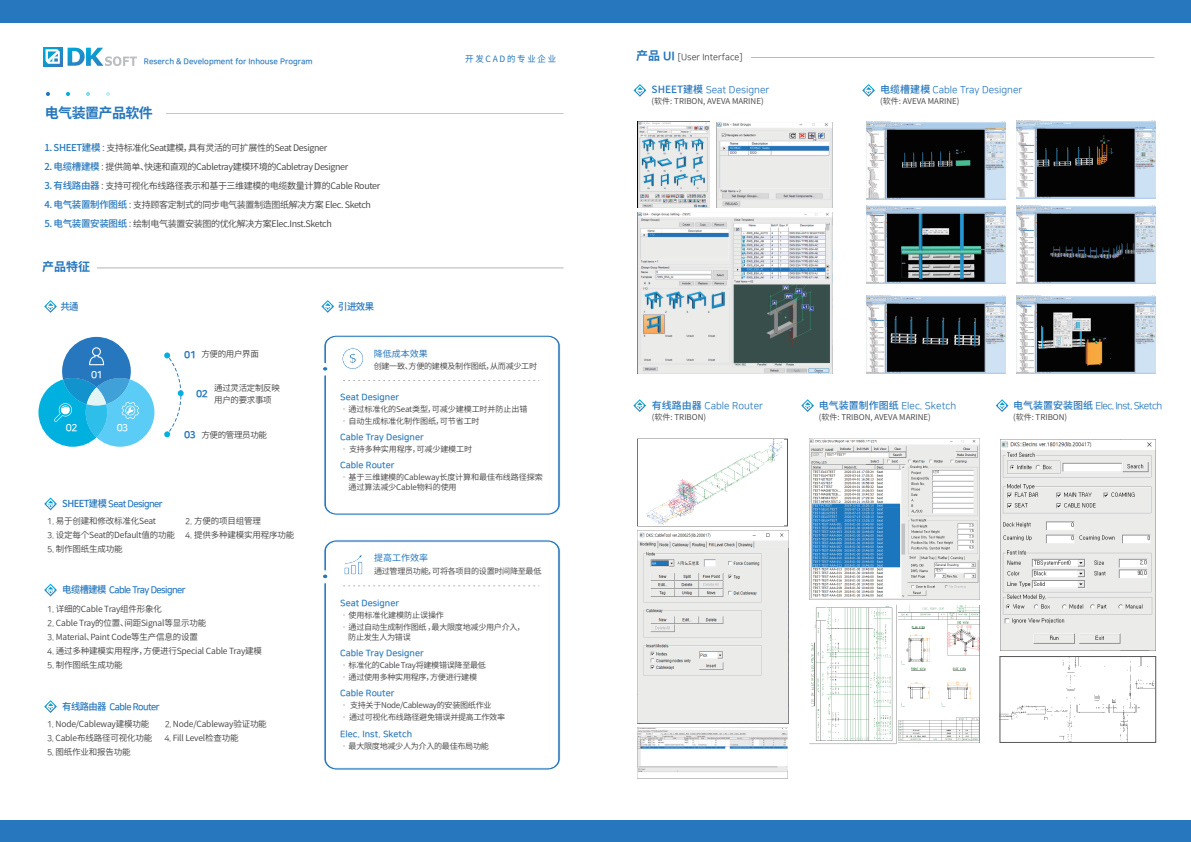
<style>
.page{position:relative;width:1191px;height:842px;background:#fff}
.page>*{position:absolute;margin:0;border:0;box-sizing:border-box;transform-origin:0 0}
.t1{font:700 14px "Noto Sans CJ Kkr";letter-spacing:-.04em;color:#2677bd}
.t2{font:700 12px "Noto Sans CJ Kkr";color:#2677bd}
.t3{font:10px "Nanum Square R";color:#2677bd}
.t4{font:10px "Nanum Square R";letter-spacing:-.06em;color:#2677bd}
.t5{font:10px "Nanum Square B";color:#fff}
.t6{font:10px "Nanum Square EB";color:#2677bd}
.t7{font:9.7px "Nanum Square B";letter-spacing:-.06em;color:#2677bd;scale:.96 1}
.t8{font:500 9.7px "Noto Sans CJ Kkr";letter-spacing:-.06em;color:#2677bd}
.t9{font:600 9px "Noto Sans CJ Kkr";letter-spacing:-.04em;color:#3e3e3f}
.t10{font:9px "Nanum Square B";color:#2677bd}
.t11{font:9px "Nanum Square R";color:#3e3e3f}
.t12{font:9px "Noto Sans CJ Kkr";color:#2677bd}
.t13{font:8.7px "Noto Sans CJ Kkr";letter-spacing:.2em;color:#2677bd}
.t14{font:600 8.5px "Noto Sans CJ Kkr";letter-spacing:-.02em;color:#3e3e3f}
.t15{font:600 8.5px/11.8px "Noto Sans CJ Kkr";letter-spacing:-.04em;color:#3e3e3f}
.t16{font:600 8px/12px "Noto Sans CJ Kkr";letter-spacing:-.03em;color:#3e3e3f}
.t17{font:600 8px "Noto Sans CJ Kkr";color:#3e3e3f}
.t18{font:8px "Nanum Square B";color:#2677bd}
.s1{font-weight:500;font-size:9.5px;color:#2677bd}
.s2{font-family:"Nanum Square R";font-weight:400}
.s3{font-family:"Noto Sans CJ Kkr";font-weight:500}
.s4{font-family:"Adobe Myungjo Std";font-weight:500}
.s5{font-family:"Noto Sans CJ Kkr";font-weight:700;font-size:12px;color:#2677bd}
.s6{font-family:"Nanum Square EB";font-size:12px;color:#2677bd}
</style>
<div class="page">
<svg style="left:46px;top:92px;width:4px;height:4px"></svg>
<svg style="left:66px;top:92px;width:4px;height:4px"></svg>
<svg style="left:86px;top:92px;width:4px;height:4px"></svg>
<svg style="left:106px;top:92px;width:4px;height:4px"></svg>
<div style="left:0;top:820px;width:1191px;height:22px;background:#2677bd"></div>
<hr style="left:97px;top:268px;width:466px;height:1px;background:#808285">
<hr style="left:166px;top:113px;width:397px;height:1px;background:#808285">
<svg style="left:633px;top:399px;width:13px;height:13px"></svg>
<svg style="left:995px;top:399px;width:13px;height:13px"></svg>
<svg style="left:801px;top:399px;width:13px;height:13px"></svg>
<svg style="left:44px;top:497px;width:13px;height:13px"></svg>
<svg style="left:44px;top:584px;width:13px;height:12px"></svg>
<svg style="left:44px;top:700px;width:13px;height:13px"></svg>
<hr style="left:751px;top:57px;width:403px;height:1px;background:#808285">
<div style="left:0;top:0;width:1191px;height:23px;background:#2677bd"></div>
<svg style="left:324px;top:335px;width:237px;height:181px"></svg>
<svg style="left:323px;top:366px;width:5px;height:6px"></svg>
<svg style="left:324px;top:540px;width:237px;height:230px"></svg>
<svg style="left:322px;top:573px;width:6px;height:6px"></svg>
<svg style="left:344px;top:554px;width:19px;height:21px"></svg>
<svg style="left:633px;top:84px;width:13px;height:13px"></svg>
<img style="left:637px;top:122px;width:72px;height:86px">
<img style="left:716px;top:122px;width:116px;height:86px">
<img style="left:637px;top:212px;width:195px;height:162px">
<svg style="left:862px;top:84px;width:13px;height:13px"></svg>
<img style="left:1016px;top:205px;width:139px;height:78px">
<img style="left:866px;top:296px;width:139px;height:78px">
<img style="left:866px;top:205px;width:139px;height:78px">
<img style="left:1016px;top:296px;width:139px;height:78px">
<svg style="left:38px;top:337px;width:116px;height:110px"></svg>
<svg style="left:44px;top:300px;width:13px;height:13px"></svg>
<svg style="left:321px;top:300px;width:13px;height:13px"></svg>
<svg style="left:43px;top:47px;width:19px;height:19px"></svg>
<svg style="left:68px;top:48px;width:69px;height:18px"></svg>
<img style="left:866px;top:121px;width:139px;height:78px">
<img style="left:1016px;top:121px;width:139px;height:78px">
<img style="left:637px;top:530px;width:151px;height:193px">
<img style="left:637px;top:728px;width:151px;height:50px">
<img style="left:809px;top:439px;width:171px;height:161px">
<img style="left:809px;top:606px;width:87px;height:138px">
<img style="left:898px;top:605px;width:82px;height:138px">
<img style="left:1000px;top:439px;width:155px;height:211px">
<img style="left:1002px;top:658px;width:151px;height:82px">
<div style="left:1000px;top:656px;width:155px;height:86px;border:1px solid #57585a"></div>
<div style="left:637px;top:439px;width:150px;height:87px;border:1px solid #57585a"></div>
<img style="left:638px;top:440px;width:145px;height:85px">
<svg style="left:164px;top:352px;width:20px;height:85px"></svg>
<p class="t18" style="left:144px;top:57px;width:170px">Reserch &amp; Development for Inhouse Program</p>
<p class="t13" style="left:465px;top:54px;width:92px">开发CAD的专业企业</p>
<p class="t1" style="left:45px;top:105px;width:110px">电气装置产品软件</p>
<p class="t9" style="left:44px;top:142px;width:284px"><span class="s1">1. SHEET建模</span> <span class="s2">:</span> 支持标准化Seat建模，具有灵活的可扩展性的Seat Designer</p>
<p class="t9" style="left:44px;top:162px;width:305px"><span class="s1">2. 电缆槽建模</span> <span class="s2">:</span> 提供简单、快速和直观的Cabletray建模环境的Cabletray Designer</p>
<p class="t9" style="left:44px;top:181px;width:337px"><span class="s1">3. 有线路由器</span> <span class="s2">:</span> 支持可视化布线路径表示和基于三维建模的电缆数量计算的Cable Router</p>
<p class="t9" style="left:44px;top:200px;width:328px"><span class="s1">4. 电气装置制作图纸</span> <span class="s2">:</span> 支持顾客定制式的同步电气装置制造图纸解决方案 Elec. Sketch</p>
<p class="t9" style="left:44px;top:219px;width:289px"><span class="s1">5. 电气装置安装图纸</span> <span class="s2">:</span> 绘制电气装置安装图的优化解决方案Elec.Inst.Sketch</p>
<p class="t2" style="left:42px;top:260px;width:49px">产品特征</p>
<p class="t8" style="left:60px;top:301px;width:20px">共通</p>
<p class="t5" style="left:91px;top:370px;width:13px">01</p>
<p class="t5" style="left:66px;top:423px;width:13px">02</p>
<p class="t5" style="left:117px;top:423px;width:13px">03</p>
<p class="t15" style="left:201px;top:348px;width:59px">方便的用户界面</p>
<p class="t15" style="left:214px;top:383px;width:67px">通过灵活定制反映用户的要求事项</p>
<p class="t6" style="left:184px;top:349px;width:13px">01</p>
<p class="t6" style="left:196px;top:388px;width:13px">02</p>
<p class="t15" style="left:201px;top:429px;width:67px">方便的管理员功能</p>
<p class="t6" style="left:184px;top:430px;width:13px">03</p>
<p class="t7" style="left:62px;top:499px;width:106px"><span class="s3">SHEET建模</span> Seat Designer</p>
<p class="t14" style="left:47px;top:516px;width:110px"><span class="s2">1.</span> 易于创建和修改标准化Seat</p>
<p class="t14" style="left:185px;top:516px;width:77px"><span class="s2">2.</span> 方便的项目组管理</p>
<p class="t14" style="left:47px;top:530px;width:248px"><span class="s2">3.</span> 设定每个Seat的Default值的功能 <span class="s2">4.</span> 提供多种建模实用程序功能</p>
<p class="t14" style="left:47px;top:544px;width:77px"><span class="s2">5.</span> 制作图纸生成功能</p>
<p class="t7" style="left:62px;top:585px;width:130px"><span class="s3">电缆槽建模</span> Cable Tray Designer</p>
<p class="t14" style="left:47px;top:604px;width:116px"><span class="s2">1.</span> 详细的Cable Tray组件形象化</p>
<p class="t14" style="left:47px;top:618px;width:160px"><span class="s2">2.</span> Cable Tray的位置、间距Signal等显示功能</p>
<p class="t14" style="left:47px;top:632px;width:152px"><span class="s2">3.</span> Material、Paint Code等生产信息的设置</p>
<p class="t14" style="left:47px;top:646px;width:216px"><span class="s2">4.</span> 通过多种建模实用程序，方便进行Special Cable Tray建模</p>
<p class="t14" style="left:47px;top:660px;width:77px"><span class="s2">5.</span> 制作图纸生成功能</p>
<p class="t7" style="left:62px;top:701px;width:103px"><span class="s3">有线路由器</span> Cable Router</p>
<p class="t14" style="left:47px;top:719px;width:104px"><span class="s2">1.</span> Node/Cableway建模功能</p>
<p class="t14" style="left:165px;top:719px;width:104px"><span class="s2">2.</span> Node/Cableway验证功能</p>
<p class="t14" style="left:47px;top:733px;width:106px"><span class="s2">3.</span> Cable布线路径可视化功能</p>
<p class="t14" style="left:164px;top:733px;width:76px"><span class="s2">4.</span> Fill Level检查功能</p>
<p class="t14" style="left:47px;top:747px;width:85px"><span class="s2">5.</span> 图纸作业和报告功能</p>
<p class="t8" style="left:338px;top:301px;width:37px">引进效果</p>
<p class="t12" style="left:374px;top:349px;width:55px">降低成本效果</p>
<p class="t16" style="left:374px;top:360px;width:165px">创建一致、方便的建模及制作图纸，从而减少工时</p>
<p class="t10" style="left:340px;top:392px;width:60px">Seat Designer</p>
<p class="t16" style="left:340px;top:403px;width:189px"><span class="s4">·</span>通过标准化的Seat类型，可减少建模工时并防止出错<span class="s4">·</span>自动生成标准化制作图纸，可节省工时</p>
<p class="t10" style="left:340px;top:432px;width:85px">Cable Tray Designer</p>
<p class="t16" style="left:340px;top:443px;width:133px"><span class="s4">·</span>支持多种实用程序，可减少建模工时</p>
<p class="t10" style="left:340px;top:461px;width:56px">Cable Router</p>
<p class="t16" style="left:348px;top:473px;width:196px;line-height:10px;text-indent:-8px"><span class="s4">·</span>基于三维建模的Cableway长度计算和最佳布线路径探索通过算法减少Cable物料的使用</p>
<p class="t12" style="left:374px;top:553px;width:55px">提高工作效率</p>
<p class="t16" style="left:374px;top:565px;width:169px">通过管理员功能，可将各项目的设置时间降至最低</p>
<p class="t10" style="left:340px;top:598px;width:60px">Seat Designer</p>
<p class="t16" style="left:340px;top:609px;width:186px"><span class="s4">·</span>使用标准化建模防止误操作<br><span class="s4">·</span>通过自动生成制作图纸 ，最大限度地减少用户介入，</p>
<p class="t16" style="left:348px;top:631px;width:64px">防止发生人为错误</p>
<p class="t10" style="left:340px;top:648px;width:85px">Cable Tray Designer</p>
<p class="t16" style="left:340px;top:659px;width:147px"><span class="s4">·</span>标准化的Cable Tray将建模错误降至最低<span class="s4">·</span>通过使用多种实用程序，方便进行建模</p>
<p class="t10" style="left:340px;top:689px;width:56px">Cable Router</p>
<p class="t16" style="left:340px;top:700px;width:166px"><span class="s4">·</span> 支持关于Node/Cableway的安装图纸作业<br><span class="s4">·</span> 通过可视化布线路径避免错误并提高工作效率</p>
<p class="t10" style="left:340px;top:729px;width:73px">Elec. Inst. Sketch</p>
<p class="t16" style="left:340px;top:740px;width:150px"><span class="s4">·</span>最大限度地减少人为介入的最佳布局功能</p>
<p class="t11" style="left:636px;top:53px;width:108px"><span class="s5">产品</span> <span class="s6">UI</span> [User Interface]</p>
<p class="t3" style="left:651px;top:84px;width:119px"><span class="s3">SHEET建模</span> Seat Designer</p>
<p class="t17" style="left:651px;top:97px;width:113px">(软件: TRIBON, AVEVA MARINE)</p>
<p class="t3" style="left:880px;top:84px;width:144px"><span class="s3">电缆槽建模</span> Cable Tray Designer</p>
<p class="t17" style="left:880px;top:97px;width:81px">(软件: AVEVA MARINE)</p>
<p class="t3" style="left:652px;top:400px;width:113px"><span class="s3">有线路由器</span> Cable Router</p>
<p class="t17" style="left:652px;top:413px;width:56px">(软件: TRIBON)</p>
<p class="t3" style="left:819px;top:400px;width:139px"><span class="s3">电气装置制作图纸</span> Elec. Sketch</p>
<p class="t17" style="left:819px;top:413px;width:113px">(软件: TRIBON, AVEVA MARINE)</p>
<p class="t4" style="left:1013px;top:400px;width:151px"><span class="s3">电气装置安装图纸</span> Elec. Inst. Sketch</p>
<p class="t17" style="left:1013px;top:413px;width:56px">(软件: TRIBON)</p>
</div>
